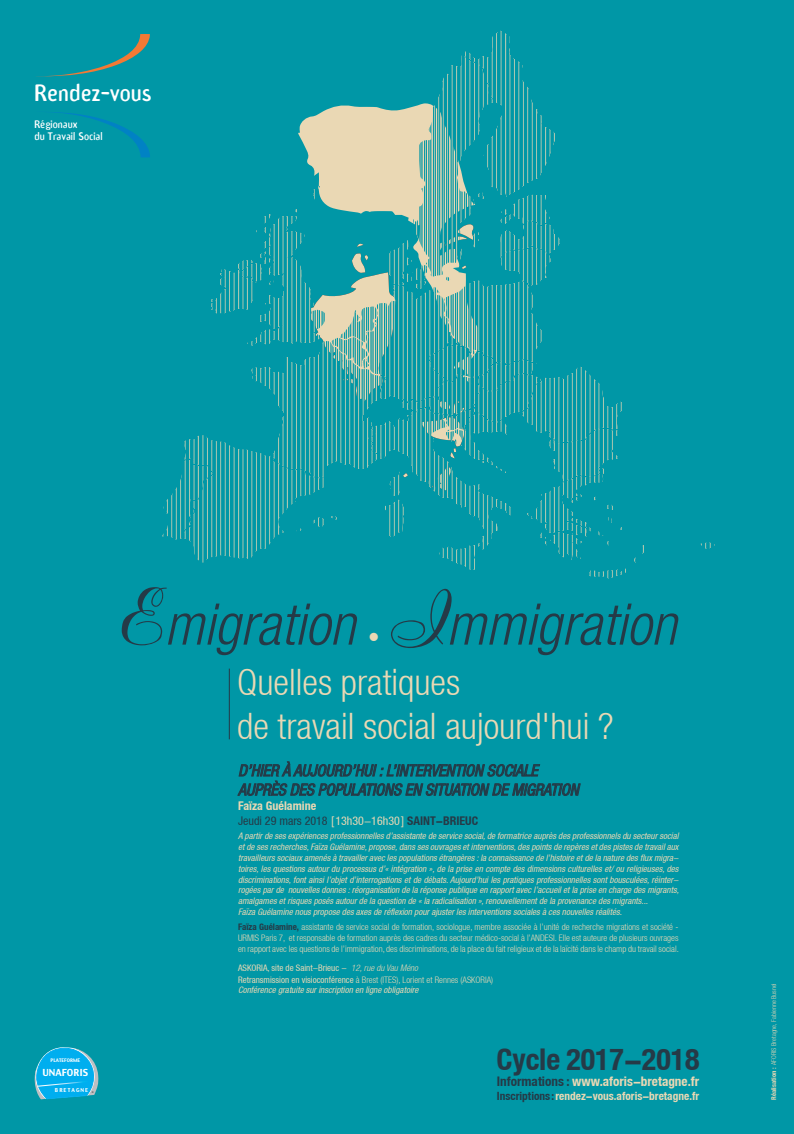
<style>
.page{position:relative;width:794px;height:1134px;background:#0097a6}
.page>*{position:absolute;margin:0;border:0;box-sizing:border-box;transform-origin:0 0}
.t1{font:italic 300 condensed 57.44px "Helvetica Neue LT";color:#253a47}
.t2{font:300 condensed 36.4px/43.6px "Helvetica Neue LT";color:#ead8b4}
.t3{font:700 condensed 29.92px "Helvetica Neue LT";color:#253a47}
.t4{font:22.36px "Amoebia Sans";color:#fff}
.t5{font:italic condensed 16px/19.2px "Helvetica Neue LT";color:#253a47}
.t6{font:700 condensed 13.24px "Helvetica Neue LT";color:#ead8b4}
.t7{font:condensed 12px/15.5px "Helvetica Neue LT";color:#253a47}
.t8{font:700 condensed 11.36px "Helvetica Neue LT";color:#ead8b4}
.t9{font:10.32px/12.4px "Amoebia Sans";color:#fff}
.t10{font:9.44px "Charcoal CY";color:#fff}
.t11{font:italic condensed 9px/10.8px "Helvetica Neue LT";color:#ead8b4}
.t12{font:300 condensed 9px/10.8px "Helvetica Neue LT";color:#ead8b4;text-align:justify}
.t13{font:condensed 9px/11.9px "Helvetica Neue LT";color:#ead8b4}
.t14{font:300 condensed 6.6px "Helvetica Neue LT";color:#ead8b4}
.t15{font:5.24px "Charcoal CY";letter-spacing:.2em;color:#fff}
.t16{font:4.72px "Charcoal CY";color:#fff}
.t17{font:italic 2.36px "Arial";color:#231f20}
.s1{font-family:"Anette";font-weight:400;font-style:normal;font-stretch:normal;font-size:84.24px}
.s2{font-weight:400;font-style:normal;font-size:22.96px;color:#ead8b4}
.s3{font-weight:700;color:#ead8b4}
.s4{color:#ead8b4}
.s5{font-weight:700}
.s6{font-weight:700;color:#253a47}
.s7{font-weight:300;font-style:italic}
.s8{font-weight:300}
.s9{color:#253a47}
</style>
<div class="page">
<svg style="left:53px;top:112px;width:97px;height:45px"></svg>
<svg style="left:49px;top:34px;width:101px;height:42px"></svg>
<svg style="left:34px;top:1047px;width:65px;height:52px"></svg>
<hr style="left:229px;top:669px;width:1px;height:70px;background:#253a47">
<svg style="left:238px;top:761px;width:342px;height:35px"></svg>
<svg style="left:700px;top:542px;width:11px;height:7px"></svg>
<svg style="left:634px;top:545px;width:10px;height:18px"></svg>
<svg style="left:162px;top:31px;width:464px;height:547px"></svg>
<h3 class="t4" style="left:35px;top:80px;width:118px">Rendez-vous</h3>
<p class="t9" style="left:35px;top:118px;width:70px">Régionaux<br>du Travail Social</p>
<p class="t16" style="left:51px;top:1057px;width:31px">PLATEFORME</p>
<p class="t15" style="left:55px;top:1087px;width:35px">BRETAGNE</p>
<p class="t10" style="left:42px;top:1067px;width:47px">UNAFORIS</p>
<p class="t17" style="left:92px;top:1090px;width:3px">®</p>
<h1 class="t1" style="left:117px;top:591px;width:560px"><span class="s1">E</span>migration <span class="s2">•</span> <span class="s1">I</span>mmigration</h1>
<h2 class="t2" style="left:237px;top:660px;width:378px">Quelles pratiques<br>de travail social aujourd'hui ?</h2>
<h3 class="t5" style="left:238px;top:761px;width:342px">D’HIER À AUJOURD’HUI : L’INTERVENTION SOCIALE<br>AUPRÈS DES POPULATIONS EN SITUATION DE MIGRATION</h3>
<h3 class="t7" style="left:238px;top:798px;width:242px"><span class="s3">Faïza Guélamine<br></span>Jeudi 29 mars 2018 <span class="s4">[13h30-16h30]</span> <span class="s5">SAINT-BRIEUC</span></h3>
<p class="t11" style="left:238px;top:831px;width:442px">A partir de ses expériences professionnelles d’assistante de service social, de formatrice auprès des professionnels du secteur social et de ses recherches, Faïza Guélamine, propose, dans ses ouvrages et interventions, des points de repères et des pistes de travail aux travailleurs sociaux amenés à travailler avec les populations étrangères : la connaissance de l’histoire et de la nature des flux migra&shy;toires, les questions autour du processus d’« intégration », de la prise en compte des dimensions culturelles et/ ou religieuses, des discriminations, font ainsi l’objet d’interrogations et de débats. Aujourd’hui les pratiques professionnelles sont bousculées, réinter&shy;rogées par de nouvelles donnes : réorganisation de la réponse publique en rapport avec l’accueil et la prise en charge des migrants, amalgames et risques posés autour de la question de « la radicalisation », renouvellement de la provenance des migrants...<br>Faïza Guélamine nous propose des axes de réflexion pour ajuster les interventions sociales à ces nouvelles réalités.</p>
<p class="t12" style="left:238px;top:922px;width:442px"><span class="s6">Faïza Guélamine,</span> assistante de service social de formation, sociologue, membre associée à l’unité de recherche migrations et société - URMIS Paris 7, et responsable de formation auprès des cadres du secteur médico-social à l’ANDESI. Elle est auteure de plusieurs ouvrages en rapport avec les questions de l’immigration, des discriminations, de la place du fait religieux et de la laïcité dans le champ du travail social.</p>
<p class="t13" style="left:238px;top:961px;width:257px">ASKORIA, site de Saint-Brieuc - <span class="s7">12, rue du Vau Méno<br></span>Retransmission en visioconférence <span class="s8">à Brest (ITES), Lorient et Rennes (ASKORIA)</span></p>
<p class="t11" style="left:238px;top:985px;width:182px">Conférence gratuite sur inscription en ligne obligatoire</p>
<h3 class="t3" style="left:496px;top:1041px;width:204px">Cycle 2017-2018</h3>
<h3 class="t6" style="left:497px;top:1073px;width:204px"><span class="s9">Informations :</span> www.aforis-bretagne.fr</h3>
<p class="t8" style="left:497px;top:1089px;width:204px"><span class="s9">Inscriptions :</span> rendez-vous.aforis-bretagne.fr</p>
<p class="t14" style="left:770px;top:1100px;width:118px;rotate:-90deg"><span class="s5">Réalisation :</span> AFORIS Bretagne, Fabienne Busnel</p>
</div>
